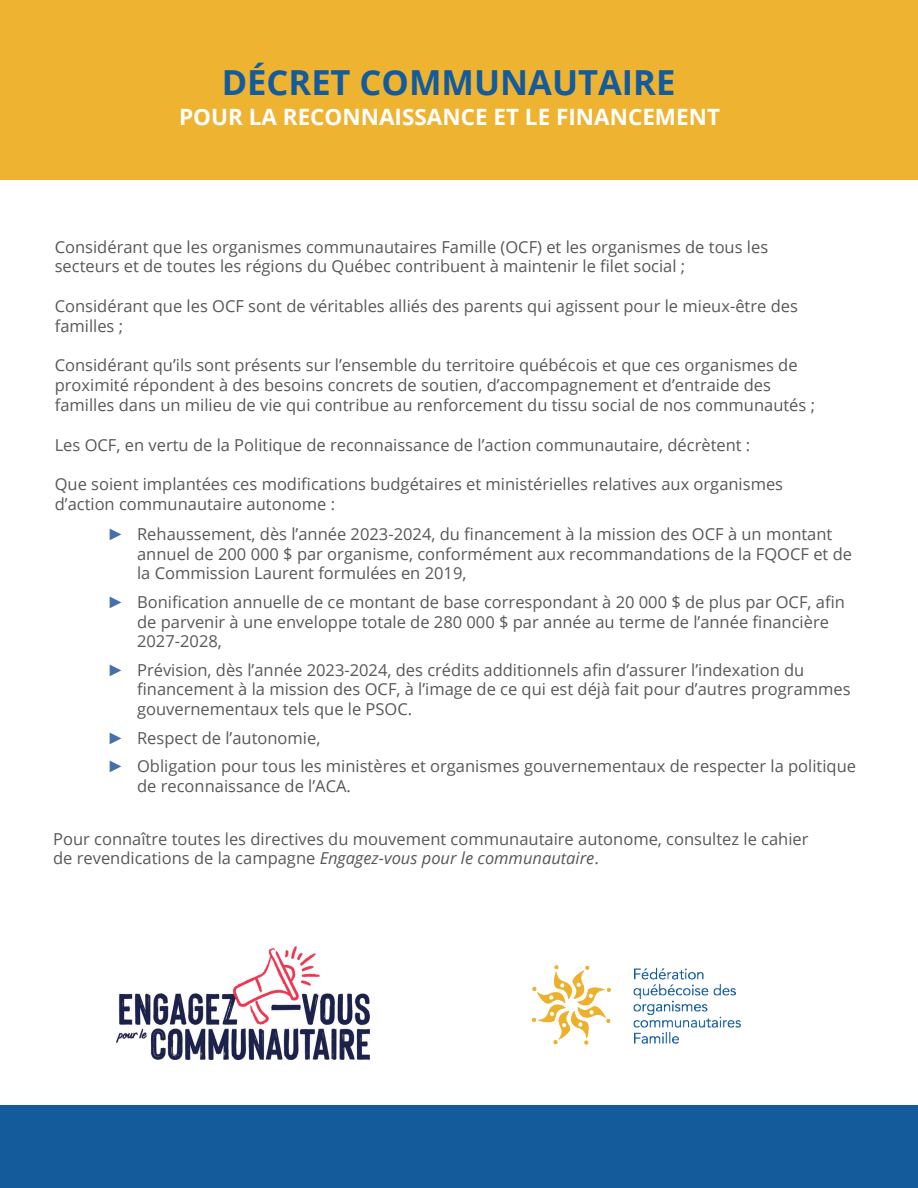
<style>
.page{position:relative;width:918px;height:1188px;background:#fff}
.page>*{position:absolute;margin:0;border:0;box-sizing:border-box;transform-origin:0 0}
.t1{font:700 34.5px "Open Sans";color:#145b9b}
.t2{font:700 22.5px "Open Sans";color:#fff}
.t3{font:16.5px/19.8px "Open Sans";color:#57585a}
.s1{font-family:"Arial";color:#4770ab}
.s2{font-style:italic}
</style>
<div class="page">
<div style="left:0;top:0;width:918px;height:179px;background:#efb332"></div>
<img style="left:531px;top:965px;width:211px;height:80px">
<img style="left:116px;top:947px;width:254px;height:113px">
<div style="left:0;top:1106px;width:918px;height:82px;background:#145b9b"></div>
<h1 class="t1" style="left:222px;top:59px;width:455px">DÉCRET COMMUNAUTAIRE</h1>
<h2 class="t2" style="left:179px;top:101px;width:543px">POUR LA RECONNAISSANCE ET LE FINANCEMENT</h2>
<p class="t3" style="left:55px;top:236px;width:715px">Considérant que les organismes communautaires Famille (OCF) et les organismes de tous les secteurs et de toutes les régions du Québec contribuent à maintenir le filet social ;</p>
<p class="t3" style="left:55px;top:296px;width:745px">Considérant que les OCF sont de véritables alliés des parents qui agissent pour le mieux-être des familles ;</p>
<p class="t3" style="left:55px;top:355px;width:762px">Considérant qu’ils sont présents sur l’ensemble du territoire québécois et que ces organismes de proximité répondent à des besoins concrets de soutien, d’accompagnement et d’entraide des familles dans un milieu de vie qui contribue au renforcement du tissu social de nos communautés ;</p>
<p class="t3" style="left:55px;top:434px;width:697px">Les OCF, en vertu de la Politique de reconnaissance de l’action communautaire, décrètent :</p>
<p class="t3" style="left:55px;top:474px;width:730px">Que soient implantées ces modifications budgétaires et ministérielles relatives aux organismes d’action communautaire autonome :</p>
<p class="t3" style="left:137px;top:524px;width:716px;text-indent:-30px"><span class="s1">►</span> Rehaussement, dès l’année 2023-2024, du financement à la mission des OCF à un montant annuel de 200 000 $ par organisme, conformément aux recommandations de la FQOCF et de la Commission Laurent formulées en 2019,</p>
<p class="t3" style="left:137px;top:591px;width:709px;text-indent:-30px"><span class="s1">►</span> Bonification annuelle de ce montant de base correspondant à 20 000 $ de plus par OCF, afin de parvenir à une enveloppe totale de 280 000 $ par année au terme de l’année financière<br>2027-2028,</p>
<p class="t3" style="left:137px;top:659px;width:715px;text-indent:-30px"><span class="s1">►</span> Prévision, dès l’année 2023-2024, des crédits additionnels afin d’assurer l’indexation du financement à la mission des OCF, à l’image de ce qui est déjà fait pour d’autres programmes gouvernementaux tels que le PSOC.</p>
<p class="t3" style="left:107px;top:723px;width:750px;line-height:28.3px"><span class="s1">►</span> Respect de l’autonomie,<br><span class="s1">►</span> Obligation pour tous les ministères et organismes gouvernementaux de respecter la politique</p>
<p class="t3" style="left:137px;top:775px;width:215px">de reconnaissance de l’ACA.</p>
<p class="t3" style="left:53px;top:828px;width:757px">Pour connaître toutes les directives du mouvement communautaire autonome, consultez le cahier de revendications de la campagne <span class="s2">Engagez-vous pour le communautaire</span>.</p>
</div>
